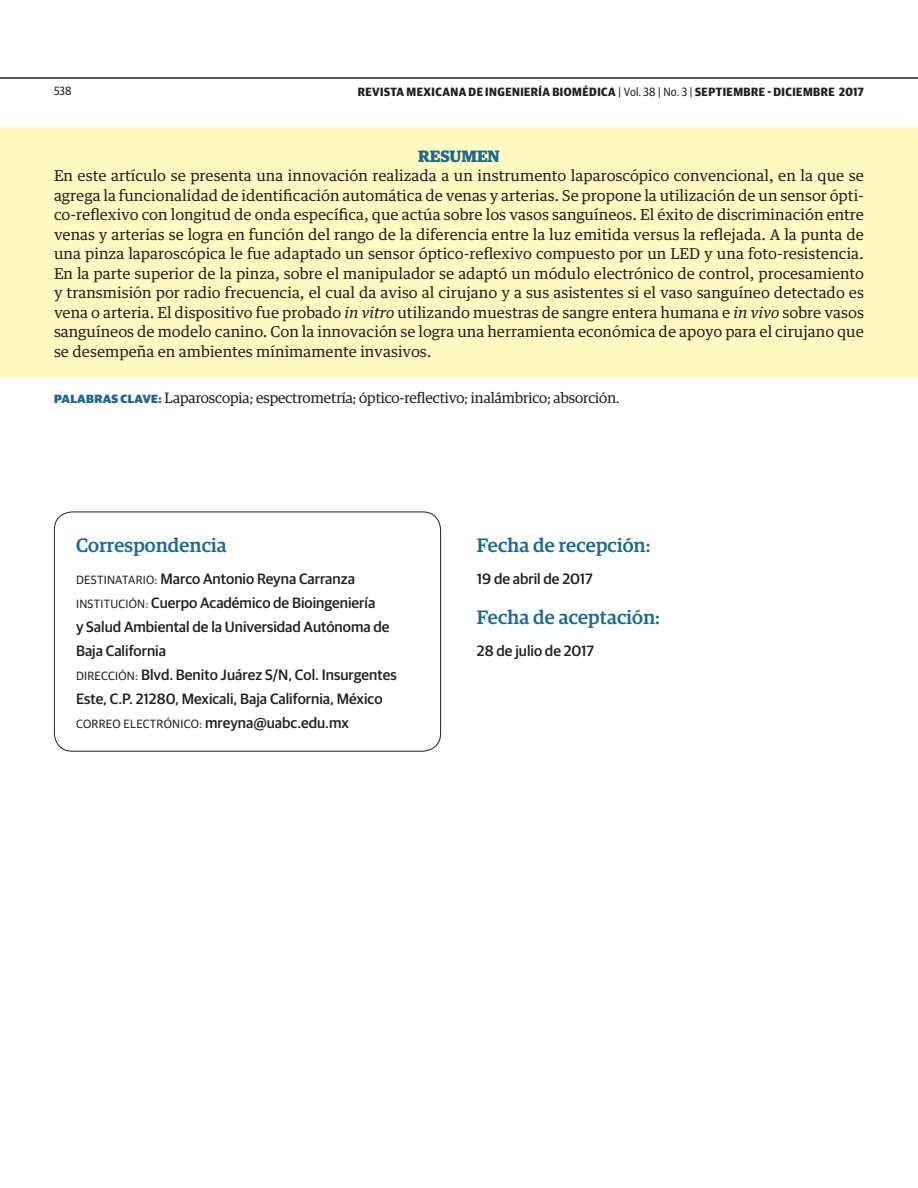
<style>
.page{position:relative;width:918px;height:1188px;background:#fff}
.page>*{position:absolute;margin:0;border:0;box-sizing:border-box;transform-origin:0 0}
.Cabecilla_Correspond{font:500 19.5px "Guardian Egyp";letter-spacing:.01em;color:#1e698c}
.Art_Inv_Resumen_Cabe{font:700 16.5px "Guardian Egyp";color:#1e698c}
.Art_Inv_Resumen_-EN{font:15px/19.5px "Guardian Egyptian Text";color:#231f20;text-align:justify}
.Correspondencia{font:500 15px/24px "Guardian Sans";color:#231f20}
.Keywords{font:15px "Guardian Egyptian";color:#231f20}
.t1{font:700 12px "Guardian Sans Narrow";letter-spacing:.04em;color:#231f20}
.Correspondencia-2{font:12px "Guardian Sans";letter-spacing:.02em;color:#231f20}
.Texto{font:12px "Guardian Sans Narrow";color:#231f20}
.s1{font-weight:400}
.s2{font-style:italic}
.s3{font-family:"Guardian Sans";font-weight:900;font-size:12px;color:#1e698c}
.s4{font-weight:400;font-size:12px}
.s5{font-weight:500;font-size:15px}
</style>
<div class="page">
<hr style="left:0;top:77px;width:918px;height:2px;background:#231f20">
<div style="left:54px;top:512px;width:387px;height:240px;border:1px solid #231f20;border-radius:18px"></div>
<div style="left:0;top:128px;width:918px;height:250px;background:#fffac1"></div>
<p class="Texto" style="left:54px;top:82px;width:19px">538</p>
<p class="t1" style="left:358px;top:83px;width:508px">REVISTA MEXICANA DE INGENIERÍA BIOMÉDICA <span class="s1">| Vol. 38 | No. 3 |</span> SEPTIEMBRE - DICIEMBRE 2017</p>
<p class="Art_Inv_Resumen_Cabe" style="left:418px;top:143px;width:83px">RESUMEN</p>
<p class="Art_Inv_Resumen_-EN" style="left:54px;top:165px;width:812px">En este artículo se presenta una innovación realizada a un instrumento laparoscópico convencional, en la que se agrega la funcionalidad de identificación automática de venas y arterias. Se propone la utilización de un sensor ópti&shy;co-reflexivo con longitud de onda específica, que actúa sobre los vasos sanguíneos. El éxito de discriminación entre venas y arterias se logra en función del rango de la diferencia entre la luz emitida versus la reflejada. A la punta de una pinza laparoscópica le fue adaptado un sensor óptico-reflexivo compuesto por un LED y una foto-resistencia.<br>En la parte superior de la pinza, sobre el manipulador se adaptó un módulo electrónico de control, procesamiento y transmisión por radio frecuencia, el cual da aviso al cirujano y a sus asistentes si el vaso sanguíneo detectado es vena o arteria. El dispositivo fue probado <span class="s2">in vitro</span> utilizando muestras de sangre entera humana e <span class="s2">in vivo</span> sobre vasos sanguíneos de modelo canino. Con la innovación se logra una herramienta económica de apoyo para el cirujano que se desempeña en ambientes mínimamente invasivos.</p>
<p class="Keywords" style="left:54px;top:387px;width:567px"><span class="s3">PALABRAS CLAVE:</span> Laparoscopia; espectrometría; óptico-reflectivo; inalámbrico; absorción.</p>
<p class="Cabecilla_Correspond" style="left:76px;top:531px;width:152px">Correspondencia</p>
<p class="Correspondencia" style="left:76px;top:565px;width:280px"><span class="s4">DESTINATARIO:</span> Marco Antonio Reyna Carranza</p>
<p class="Correspondencia" style="left:76px;top:589px;width:301px"><span class="s4">INSTITUCIÓN:</span> Cuerpo Académico de Bioingeniería</p>
<p class="Correspondencia" style="left:76px;top:613px;width:315px">y Salud Ambiental de la Universidad Autónoma de<br>Baja California</p>
<p class="Correspondencia" style="left:76px;top:661px;width:322px"><span class="s4">DIRECCIÓN:</span> Blvd. Benito Juárez S/N, Col. Insurgentes<br>Este, C.P. 21280, Mexicali, Baja California, México</p>
<p class="Correspondencia-2" style="left:76px;top:715px;width:274px">CORREO ELECTRÓNICO: <span class="s5">mreyna@uabc.edu.mx</span></p>
<p class="Cabecilla_Correspond" style="left:477px;top:531px;width:175px">Fecha de recepción:</p>
<p class="Correspondencia" style="left:477px;top:565px;width:117px">19 de abril de 2017</p>
<p class="Cabecilla_Correspond" style="left:477px;top:603px;width:184px">Fecha de aceptación:</p>
<p class="Correspondencia" style="left:477px;top:637px;width:119px">28 de julio de 2017</p>
</div>
